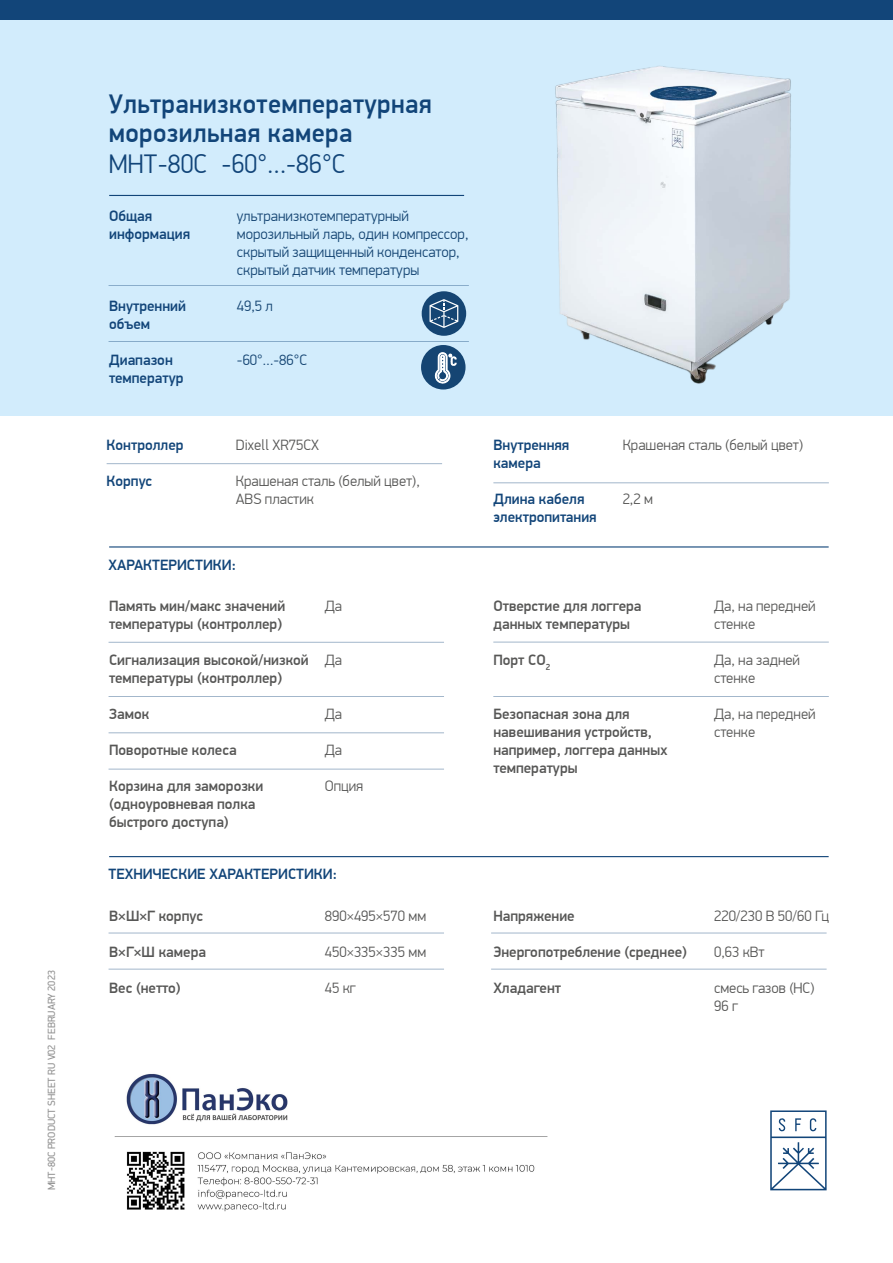
<style>
.page{position:relative;width:893px;height:1263px;background:#fff}
.page>*{position:absolute;margin:0;border:0;box-sizing:border-box;transform-origin:0 0}
.t1{font:500 27px/28.5px "PF Din Display Pro";letter-spacing:.015em;color:#124579}
.t2{font:300 27px "PF Din Display Pro";letter-spacing:.005em;color:#124579}
.t3{font:500 15px/18px "PF Din Display Pro";color:#575756}
.t4{font:300 15px/18px "PF Din Display Pro";color:#575756}
.t5{font:500 15px/18px "PF Din Display Pro";color:#124579}
.t6{font:300 15px/18px "PF Din Display Pro";color:#154573}
.t7{font:10.5px "PF Din Display Pro";color:#919191}
</style>
<div class="page">
<div style="left:0;top:1px;width:893px;height:414px;background:#d2ecfc"></div>
<hr style="left:109px;top:195px;width:355px;height:1px;background:#124579">
<hr style="left:109px;top:546px;width:720px;height:1px;background:#124579">
<div style="left:0;top:0;width:893px;height:20px;background:#124579"></div>
<hr style="left:493px;top:482px;width:336px;height:1px;background:#124579">
<hr style="left:109px;top:285px;width:360px;height:1px;background:#124579">
<hr style="left:109px;top:341px;width:360px;height:1px;background:#124579">
<hr style="left:109px;top:642px;width:335px;height:1px;background:#124579">
<hr style="left:493px;top:642px;width:336px;height:1px;background:#124579">
<hr style="left:493px;top:696px;width:336px;height:1px;background:#124579">
<hr style="left:109px;top:696px;width:335px;height:1px;background:#124579">
<hr style="left:109px;top:732px;width:335px;height:1px;background:#124579">
<hr style="left:109px;top:769px;width:335px;height:1px;background:#124579">
<hr style="left:107px;top:463px;width:335px;height:1px;background:#124579">
<div style="left:421px;top:345px;width:45px;height:44px;background:#154573;border-radius:50%"></div>
<div style="left:422px;top:291px;width:44px;height:45px;background:#154573;border-radius:50%"></div>
<svg style="left:435px;top:352px;width:21px;height:31px"></svg>
<hr style="left:109px;top:856px;width:720px;height:1px;background:#124579">
<hr style="left:109px;top:933px;width:335px;height:1px;background:#124579">
<hr style="left:109px;top:969px;width:335px;height:1px;background:#124579">
<hr style="left:491px;top:933px;width:336px;height:1px;background:#124579">
<hr style="left:491px;top:969px;width:336px;height:1px;background:#124579">
<svg style="left:429px;top:299px;width:29px;height:29px"></svg>
<svg style="left:770px;top:1110px;width:57px;height:80px"></svg>
<img style="left:511px;top:66px;width:319px;height:350px">
<img style="left:114px;top:1074px;width:434px;height:138px">
<p class="t7" style="left:45px;top:1190px;width:222px;rotate:-90deg">MHT-80C PRODUCT SHEET RU V02 FEBRUARY 2023</p>
<h1 class="t1" style="left:109px;top:90px;width:325px">Ультранизкотемпературная морозильная камера</h1>
<h1 class="t2" style="left:109px;top:149px;width:238px">МНТ-80C -60°…-86°C</h1>
<p class="t5" style="left:109px;top:207px;width:82px">Общая информация</p>
<p class="t6" style="left:237px;top:207px;width:233px">ультранизкотемпературный морозильный ларь, один компрессор, скрытый защищенный конденсатор, скрытый датчик температуры</p>
<p class="t6" style="left:237px;top:297px;width:38px">49,5 л</p>
<p class="t5" style="left:109px;top:297px;width:78px">Внутренний объем</p>
<p class="t5" style="left:109px;top:351px;width:76px">Диапазон температур</p>
<p class="t6" style="left:237px;top:351px;width:72px">-60°…-86°C</p>
<p class="t5" style="left:107px;top:436px;width:78px">Контроллер</p>
<p class="t5" style="left:107px;top:472px;width:47px">Корпус</p>
<p class="t4" style="left:236px;top:436px;width:85px">Dixell XR75CX</p>
<p class="t4" style="left:236px;top:472px;width:185px">Крашеная сталь (белый цвет),<br>ABS пластик</p>
<p class="t5" style="left:108px;top:556px;width:129px">ХАРАКТЕРИСТИКИ:</p>
<p class="t3" style="left:109px;top:597px;width:178px">Память мин/макс значений температуры (контроллер)</p>
<p class="t3" style="left:109px;top:651px;width:201px">Сигнализация высокой/низкой температуры (контроллер)</p>
<p class="t3" style="left:109px;top:705px;width:42px">Замок</p>
<p class="t3" style="left:109px;top:741px;width:129px">Поворотные колеса</p>
<p class="t3" style="left:109px;top:777px;width:156px">Корзина для заморозки (одноуровневая полка быстрого доступа)</p>
<p class="t4" style="left:325px;top:597px;width:19px">Да</p>
<p class="t4" style="left:325px;top:651px;width:19px">Да</p>
<p class="t4" style="left:325px;top:705px;width:19px">Да</p>
<p class="t4" style="left:325px;top:741px;width:19px">Да</p>
<p class="t4" style="left:325px;top:777px;width:40px">Опция</p>
<p class="t5" style="left:108px;top:865px;width:230px">ТЕХНИЧЕСКИЕ ХАРАКТЕРИСТИКИ:</p>
<p class="t3" style="left:109px;top:907px;width:95px">В×Ш×Г корпус</p>
<p class="t3" style="left:109px;top:943px;width:98px">В×Г×Ш камера</p>
<p class="t3" style="left:109px;top:979px;width:73px">Вес (нетто)</p>
<p class="t4" style="left:325px;top:907px;width:103px">890×495×570 мм</p>
<p class="t4" style="left:325px;top:943px;width:103px">450×335×335 мм</p>
<p class="t4" style="left:325px;top:979px;width:33px">45 кг</p>
<p class="t5" style="left:493px;top:436px;width:77px">Внутренняя камера</p>
<p class="t5" style="left:493px;top:490px;width:105px">Длина кабеля электропитания</p>
<p class="t4" style="left:623px;top:436px;width:182px">Крашеная сталь (белый цвет)</p>
<p class="t4" style="left:623px;top:490px;width:32px">2,2 м</p>
<p class="t3" style="left:493px;top:597px;width:150px">Отверстие для логгера данных температуры</p>
<p class="t3" style="left:493px;top:651px;width:58px">Порт CO<sub>2</sub></p>
<p class="t3" style="left:493px;top:705px;width:175px">Безопасная зона для навешивания устройств, например, логгера данных температуры</p>
<p class="t4" style="left:714px;top:597px;width:103px">Да, на передней стенке</p>
<p class="t4" style="left:714px;top:651px;width:88px">Да, на задней стенке</p>
<p class="t4" style="left:714px;top:705px;width:103px">Да, на передней стенке</p>
<p class="t3" style="left:493px;top:907px;width:83px">Напряжение</p>
<p class="t3" style="left:493px;top:943px;width:195px">Энергопотребление (среднее)</p>
<p class="t3" style="left:493px;top:979px;width:69px">Хладагент</p>
<p class="t4" style="left:714px;top:907px;width:117px">220/230 В 50/60 Гц</p>
<p class="t4" style="left:714px;top:943px;width:52px">0,63 кВт</p>
<p class="t4" style="left:714px;top:979px;width:102px">смесь газов (HC)<br>96 г</p>
</div>
